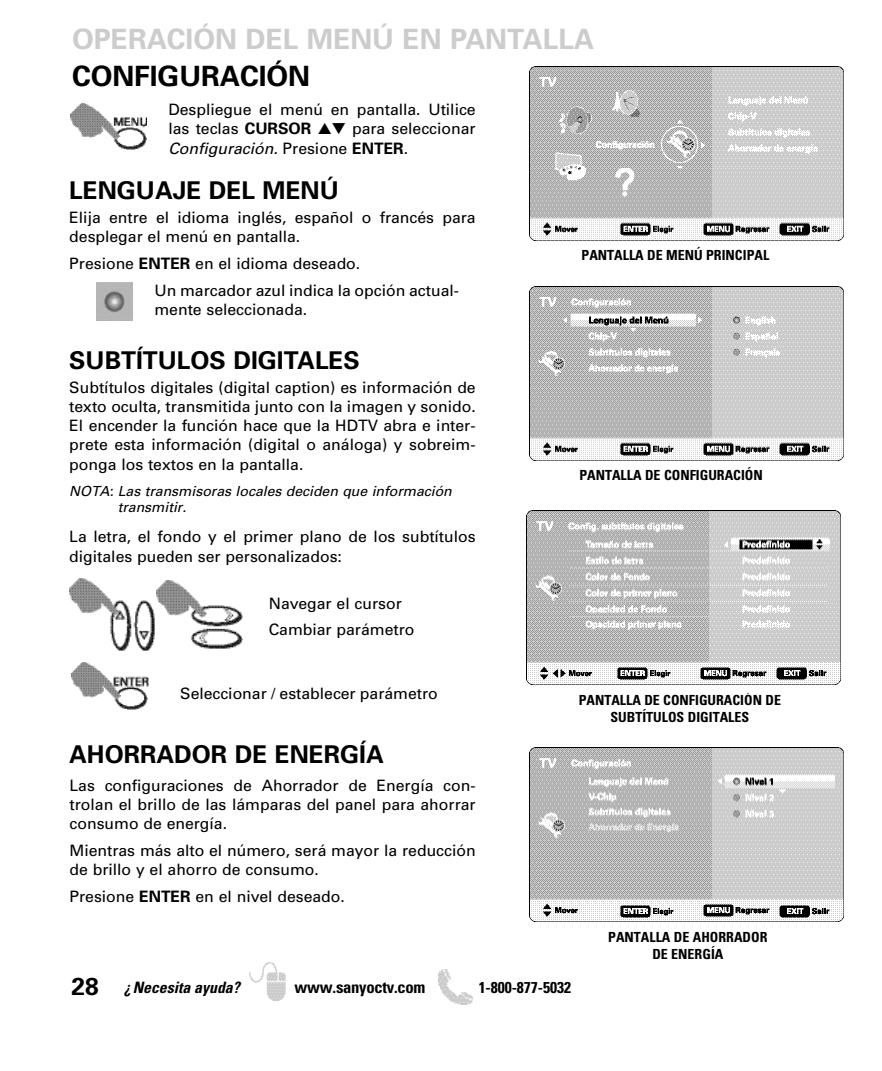
<style>
.page{position:relative;width:882px;height:1071px;background:#fff}
.page>*{position:absolute;margin:0;border:0;box-sizing:border-box;transform-origin:0 0}
.t1{font:700 28px "Univers";color:#ccc}
.t2{font:700 28px "Univers";color:#000}
.t3{font:700 24.5px "Univers";color:#000}
.t4{font:700 condensed 16.62px "Univers";letter-spacing:-.015em;color:#000}
.t5{font:15.75px/19.2px "Univers";color:#000}
.t6{font:italic 700 condensed 15.75px "Univers";color:#000}
.t7{font:700 condensed 15.75px "Univers";color:#000}
.t8{font:700 condensed 14px/16.6px "Univers";color:#000;text-align:center}
.t9{font:italic 14px/16.8px "Univers";color:#000}
.s1{font-weight:700}
.s2{font-style:italic}
.s3{font-style:normal;font-stretch:normal;font-size:24.5px}
</style>
<div class="page">
<img style="left:69px;top:579px;width:86px;height:72px">
<img style="left:156px;top:580px;width:87px;height:69px">
<img style="left:529px;top:66px;width:315px;height:103px">
<img style="left:529px;top:169px;width:315px;height:72px">
<img style="left:529px;top:287px;width:315px;height:102px">
<img style="left:529px;top:389px;width:315px;height:72px">
<img style="left:527px;top:511px;width:314px;height:102px">
<img style="left:527px;top:613px;width:314px;height:72px">
<img style="left:96px;top:282px;width:37px;height:38px">
<img style="left:71px;top:104px;width:76px;height:46px">
<img style="left:71px;top:663px;width:78px;height:47px">
<img style="left:249px;top:962px;width:36px;height:39px">
<img style="left:438px;top:969px;width:35px;height:35px">
<img style="left:529px;top:748px;width:315px;height:102px">
<img style="left:529px;top:850px;width:315px;height:72px">
<h1 class="t1" style="left:72px;top:29px;width:524px">OPERACIÓN DEL MENÚ EN PANTALLA</h1>
<h1 class="t2" style="left:72px;top:66px;width:240px">CONFIGURACIÓN</h1>
<p class="t5" style="left:168px;top:101px;width:309px;text-align:justify">Despliegue el menú en pantalla. Utilice las teclas <span class="s1">CURSOR</span> ▲▼ para seleccionar <span class="s2">Configuración.</span> Presione <span class="s1">ENTER</span>.</p>
<h2 class="t3" style="left:69px;top:181px;width:271px">LENGUAJE DEL MENÚ</h2>
<p class="t5" style="left:69px;top:209px;width:408px">Elija entre el idioma inglés, español o francés para desplegar el menú en pantalla.</p>
<p class="t5" style="left:69px;top:255px;width:292px">Presione <span class="s1">ENTER</span> en el idioma deseado.</p>
<p class="t5" style="left:154px;top:282px;width:306px">Un marcador azul indica la opción actual&shy;mente seleccionada.</p>
<h2 class="t3" style="left:69px;top:351px;width:292px">SUBTÍTULOS DIGITALES</h2>
<p class="t5" style="left:69px;top:379px;width:408px;text-align:justify">Subtítulos digitales (digital caption) es información de texto oculta, transmitida junto con la imagen y sonido.<br>El encender la función hace que la HDTV abra e inter&shy;prete esta información (digital o análoga) y sobreim&shy;ponga los textos en la pantalla.</p>
<p class="t9" style="left:118px;top:484px;width:335px;text-indent:-49px">NOTA: Las transmisoras locales deciden que información transmitir.</p>
<p class="t5" style="left:69px;top:529px;width:408px">La letra, el fondo y el primer plano de los subtítulos digitales pueden ser personalizados:</p>
<p class="t5" style="left:269px;top:591px;width:147px;line-height:26.8px">Navegar el cursor<br>Cambiar parámetro</p>
<p class="t8" style="left:582px;top:248px;width:189px">PANTALLA DE MENÚ PRINCIPAL</p>
<p class="t8" style="left:579px;top:468px;width:185px">PANTALLA DE CONFIGURACIÓN</p>
<p class="t5" style="left:180px;top:685px;width:259px">Seleccionar / establecer parámetro</p>
<h2 class="t3" style="left:69px;top:746px;width:316px">AHORRADOR DE ENERGÍA</h2>
<p class="t5" style="left:70px;top:777px;width:408px;text-align:justify">Las configuraciones de Ahorrador de Energía con&shy;trolan el brillo de las lámparas del panel para ahorrar consumo de energía.</p>
<p class="t5" style="left:70px;top:842px;width:408px">Mientras más alto el número, será mayor la reducción de brillo y el ahorro de consumo.</p>
<p class="t5" style="left:70px;top:888px;width:277px">Presione <span class="s1">ENTER</span> en el nivel deseado.</p>
<p class="t8" style="left:579px;top:694px;width:204px">PANTALLA DE CONFIGURACIÓN DE<br>SUBTÍTULOS DIGITALES</p>
<p class="t6" style="left:72px;top:982px;width:170px"><span class="s3">28</span> ¿Necesita ayuda?</p>
<p class="t4" style="left:295px;top:981px;width:133px">www.sanyoctv.com</p>
<p class="t7" style="left:479px;top:982px;width:94px">1-800-877-5032</p>
<p class="t8" style="left:608px;top:931px;width:161px">PANTALLA DE AHORRADOR<br>DE ENERGÍA</p>
</div>
